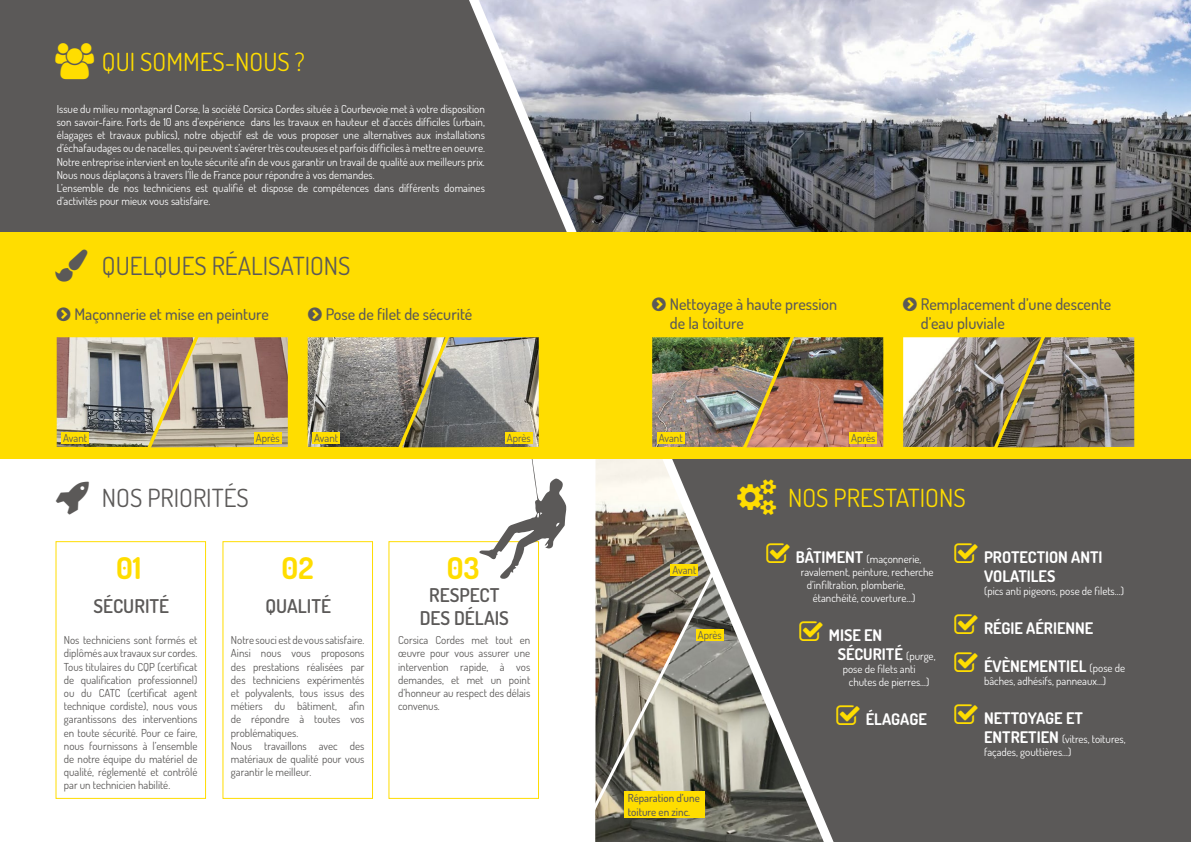
<style>
.page{position:relative;width:1191px;height:842px;background:#fff}
.page>*{position:absolute;margin:0;border:0;box-sizing:border-box;transform-origin:0 0}
.t1{font:700 30px "Dosis";color:#fd0}
.t2{font:25px "Dosis";color:#5b5958}
.t3{font:25px "Dosis";color:#fd0}
.t4{font:600 19px/22.8px "Dosis";color:#5b5958;text-align:center}
.t5{font:500 16px/19.2px "Dosis";color:#5b5958}
.t6{font:700 16px/19.2px "Dosis";color:#fff}
.t7{font:11px/13.2px "Dosis";color:#fff}
.t8{font:11px/13.2px "Dosis";color:#5b5958;text-align:justify}
.t9{font:500 11px/13.2px "Dosis";color:#5b5958}
.s1{font-weight:700;font-size:16px}
.s2{font-weight:400;font-size:11px}
</style>
<div class="page">
<img style="left:844px;top:0;width:347px;height:232px">
<div style="left:0;top:0;width:456px;height:232px;background:#5b5958"></div>
<div style="left:55px;top:541px;width:151px;height:258px;border:1px solid #fd0"></div>
<div style="left:388px;top:541px;width:151px;height:258px;border:1px solid #fd0"></div>
<div style="left:222px;top:541px;width:151px;height:258px;border:1px solid #fd0"></div>
<div style="left:617px;top:418px;width:574px;height:424px;background:#5b5958"></div>
<svg style="left:456px;top:0;width:388px;height:842px"></svg>
<svg style="left:583px;top:564px;width:136px;height:263px"></svg>
<div style="left:0;top:232px;width:1191px;height:227px;background:#fd0"></div>
<img style="left:57px;top:337px;width:86px;height:110px">
<img style="left:201px;top:337px;width:87px;height:110px">
<svg style="left:143px;top:337px;width:58px;height:111px;background:#beaf96"></svg>
<img style="left:308px;top:337px;width:86px;height:110px">
<img style="left:452px;top:337px;width:87px;height:110px">
<svg style="left:394px;top:337px;width:58px;height:111px;background:#817c6a"></svg>
<img style="left:652px;top:337px;width:87px;height:110px">
<img style="left:798px;top:337px;width:85px;height:110px">
<img style="left:739px;top:337px;width:59px;height:111px">
<img style="left:903px;top:337px;width:87px;height:110px">
<img style="left:1049px;top:337px;width:85px;height:110px">
<svg style="left:990px;top:337px;width:59px;height:111px;background:#857b66"></svg>
<div style="left:254px;top:432px;width:27px;height:12px;background:#fd0"></div>
<div style="left:505px;top:432px;width:27px;height:12px;background:#fd0"></div>
<div style="left:849px;top:432px;width:28px;height:12px;background:#fd0"></div>
<div style="left:696px;top:629px;width:27px;height:12px;background:#fd0"></div>
<div style="left:61px;top:432px;width:28px;height:12px;background:#fd0"></div>
<div style="left:312px;top:432px;width:28px;height:12px;background:#fd0"></div>
<div style="left:657px;top:432px;width:27px;height:12px;background:#fd0"></div>
<div style="left:670px;top:564px;width:28px;height:11px;background:#fd0"></div>
<div style="left:624px;top:791px;width:80px;height:26px;background:#fd0"></div>
<svg style="left:766px;top:543px;width:23px;height:20px"></svg>
<svg style="left:799px;top:621px;width:23px;height:20px"></svg>
<svg style="left:836px;top:705px;width:8px;height:20px"></svg>
<svg style="left:55px;top:42px;width:39px;height:37px"></svg>
<svg style="left:737px;top:479px;width:39px;height:36px"></svg>
<h2 class="t3" style="left:102px;top:46px;width:204px">QUI SOMMES-NOUS ?</h2>
<p class="t7" style="left:57px;top:102px;width:430px">Issue du milieu montagnard Corse, la société Corsica Cordes située à Courbevoie met à votre disposition son savoir-faire. Forts de 10 ans d’expérience dans les travaux en hauteur et d’accès difficiles (urbain, élagages et travaux publics), notre objectif est de vous proposer une alternatives aux installations d’échafaudages ou de nacelles, qui peuvent s’avérer très couteuses et parfois difficiles à mettre en oeuvre.<br>Notre entreprise intervient en toute sécurité afin de vous garantir un travail de qualité aux meilleurs prix.<br>Nous nous déplaçons à travers l’Île de France pour répondre à vos demandes.<br>L’ensemble de nos techniciens est qualifié et dispose de compétences dans différents domaines d’activités pour mieux vous satisfaire.</p>
<h2 class="t2" style="left:102px;top:250px;width:250px">QUELQUES RÉALISATIONS</h2>
<h3 class="t5" style="left:74px;top:304px;width:196px">Maçonnerie et mise en peinture</h3>
<h3 class="t5" style="left:326px;top:304px;width:148px">Pose de filet de sécurité</h3>
<h3 class="t5" style="left:670px;top:294px;width:169px">Nettoyage à haute pression de la toiture</h3>
<h3 class="t5" style="left:921px;top:294px;width:192px">Remplacement d’une descente d’eau pluviale</h3>
<p class="t8" style="left:63px;top:431px;width:25px">Avant</p>
<p class="t8" style="left:314px;top:431px;width:25px">Avant</p>
<p class="t8" style="left:659px;top:431px;width:25px">Avant</p>
<p class="t8" style="left:256px;top:431px;width:25px">Après</p>
<p class="t8" style="left:507px;top:431px;width:25px">Après</p>
<p class="t8" style="left:851px;top:431px;width:25px">Après</p>
<h2 class="t2" style="left:102px;top:481px;width:148px">NOS PRIORITÉS</h2>
<h2 class="t3" style="left:788px;top:481px;width:179px">NOS PRESTATIONS</h2>
<h1 class="t1" style="left:116px;top:548px;width:27px">01</h1>
<h1 class="t1" style="left:281px;top:548px;width:34px">02</h1>
<h1 class="t1" style="left:447px;top:548px;width:34px">03</h1>
<h3 class="t4" style="left:94px;top:594px;width:77px">SÉCURITÉ</h3>
<h3 class="t4" style="left:265px;top:594px;width:67px">QUALITÉ</h3>
<h3 class="t4" style="left:420px;top:583px;width:91px">RESPECT<br>DES DÉLAIS</h3>
<p class="t8" style="left:64px;top:633px;width:135px">Nos techniciens sont formés et diplômés aux travaux sur cordes.<br>Tous titulaires du CQP (certificat de qualification professionnel) ou du CATC (certificat agent technique cordiste), nous vous garantissons des interventions en toute sécurité. Pour ce faire, nous fournissons à l’ensemble de notre équipe du matériel de qualité, réglementé et contrôlé par un technicien habilité.</p>
<p class="t8" style="left:231px;top:633px;width:135px;text-align:left">Notre souci est de vous satisfaire.<br>Ainsi nous vous proposons des prestations réalisées par des techniciens expérimentés et polyvalents, tous issus des métiers du bâtiment, afin de répondre à toutes vos problématiques.<br>Nous travaillons avec des matériaux de qualité pour vous garantir le meilleur.</p>
<p class="t8" style="left:398px;top:633px;width:134px">Corsica Cordes met tout en œuvre pour vous assurer une intervention rapide, à vos demandes, et met un point d’honneur au respect des délais convenus.</p>
<p class="t8" style="left:672px;top:563px;width:25px">Avant</p>
<p class="t8" style="left:698px;top:628px;width:25px">Après</p>
<p class="t9" style="left:628px;top:791px;width:73px">Réparation d’une toiture en zinc.</p>
<p class="t7" style="left:796px;top:552px;width:127px"><span class="s1">BÂTIMENT</span> (maçonnerie,</p>
<p class="t7" style="left:801px;top:565px;width:134px">ravalement, peinture, recherche</p>
<p class="t7" style="left:807px;top:578px;width:100px">d’infiltration, plomberie,</p>
<p class="t7" style="left:813px;top:591px;width:104px">étanchéité, couverture…)</p>
<h3 class="t6" style="left:838px;top:625px;width:99px;text-indent:-9px">MISE EN<br>SÉCURITÉ <span class="s2">(purge,</span></h3>
<p class="t7" style="left:849px;top:662px;width:82px;text-indent:-6px">pose de filets anti chutes de pierres…)</p>
<h3 class="t6" style="left:866px;top:709px;width:63px">ÉLAGAGE</h3>
<h3 class="t6" style="left:984px;top:547px;width:120px">PROTECTION ANTI<br>VOLATILES</h3>
<p class="t7" style="left:984px;top:584px;width:141px">(pics anti pigeons, pose de filets…)</p>
<h3 class="t6" style="left:984px;top:618px;width:111px">RÉGIE AÉRIENNE</h3>
<h3 class="t6" style="left:984px;top:656px;width:143px">ÉVÈNEMENTIEL <span class="s2">(pose de</span></h3>
<p class="t7" style="left:984px;top:674px;width:124px">bâches, adhésifs, panneaux…)</p>
<h3 class="t6" style="left:984px;top:708px;width:100px">NETTOYAGE ET</h3>
<p class="t7" style="left:984px;top:732px;width:143px"><span class="s1">ENTRETIEN</span> (vitres, toitures, façades, gouttières…)</p>
</div>
